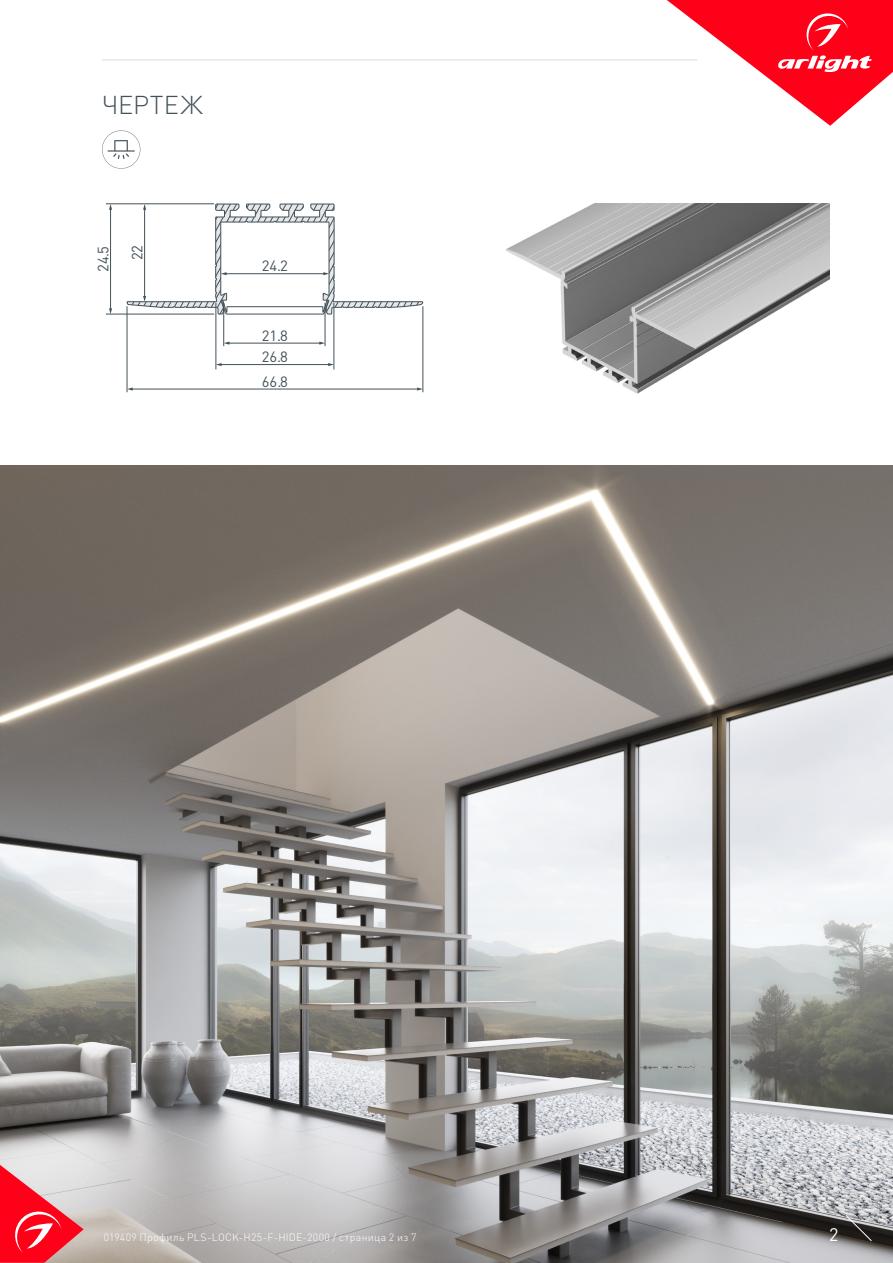
<style>
.page{position:relative;width:893px;height:1263px;background:#fff}
.page>*{position:absolute;margin:0;border:0;box-sizing:border-box;transform-origin:0 0}
.t1{font:300 25.5px "DIN Pro";letter-spacing:.01em;color:#425159}
.t2{font:18px "DIN Pro";color:#fff}
.t3{font:14.85px "DIN Pro";color:#425159}
.t4{font:300 10.5px "DIN Pro";letter-spacing:.03em;color:#fff}
</style>
<div class="page">
<img style="left:0;top:466px;width:893px;height:797px">
<svg style="left:0;top:1165px;width:84px;height:98px"></svg>
<svg style="left:845px;top:1215px;width:27px;height:26px"></svg>
<svg style="left:667px;top:0;width:226px;height:126px"></svg>
<hr style="left:102px;top:60px;width:595px;height:1px;background:#dcdddf">
<img style="left:505px;top:204px;width:324px;height:190px">
<svg style="left:102px;top:130px;width:38px;height:39px"></svg>
<hr style="left:110px;top:209px;width:1px;height:100px;background:#425159">
<svg style="left:109px;top:205px;width:3px;height:5px"></svg>
<svg style="left:109px;top:308px;width:3px;height:6px"></svg>
<hr style="left:106px;top:314px;width:108px;height:1px;background:#425159">
<hr style="left:106px;top:204px;width:108px;height:1px;background:#425159">
<svg style="left:126px;top:203px;width:298px;height:116px"></svg>
<hr style="left:132px;top:389px;width:286px;height:1px;background:#425159">
<svg style="left:417px;top:387px;width:6px;height:4px"></svg>
<svg style="left:128px;top:387px;width:5px;height:4px"></svg>
<hr style="left:127px;top:306px;width:1px;height:86px;background:#425159">
<hr style="left:423px;top:306px;width:1px;height:86px;background:#425159">
<hr style="left:334px;top:303px;width:1px;height:66px;background:#425159">
<hr style="left:216px;top:303px;width:1px;height:66px;background:#425159">
<hr style="left:221px;top:364px;width:108px;height:1px;background:#425159">
<svg style="left:328px;top:363px;width:6px;height:3px"></svg>
<svg style="left:216px;top:363px;width:6px;height:3px"></svg>
<hr style="left:228px;top:343px;width:92px;height:1px;background:#425159">
<svg style="left:319px;top:342px;width:6px;height:3px"></svg>
<svg style="left:224px;top:342px;width:5px;height:3px"></svg>
<hr style="left:325px;top:303px;width:1px;height:43px;background:#425159">
<hr style="left:223px;top:303px;width:1px;height:43px;background:#425159">
<p class="t1" style="left:102px;top:87px;width:102px">ЧЕРТЕЖ</p>
<h3 class="t3" style="left:93px;top:272px;width:28px;rotate:-90deg">24.5</h3>
<h3 class="t3" style="left:127px;top:260px;width:17px;rotate:-90deg">22</h3>
<h3 class="t3" style="left:262px;top:255px;width:28px">24.2</h3>
<h3 class="t3" style="left:262px;top:325px;width:28px">21.8</h3>
<h3 class="t3" style="left:262px;top:347px;width:28px">26.8</h3>
<h3 class="t3" style="left:262px;top:371px;width:28px">66.8</h3>
<p class="t4" style="left:104px;top:1230px;width:314px">019409 Профиль PLS-LOCK-H25-F-HIDE-2000 / страница 2 из 7</p>
<p class="t2" style="left:829px;top:1222px;width:11px">2</p>
</div>
